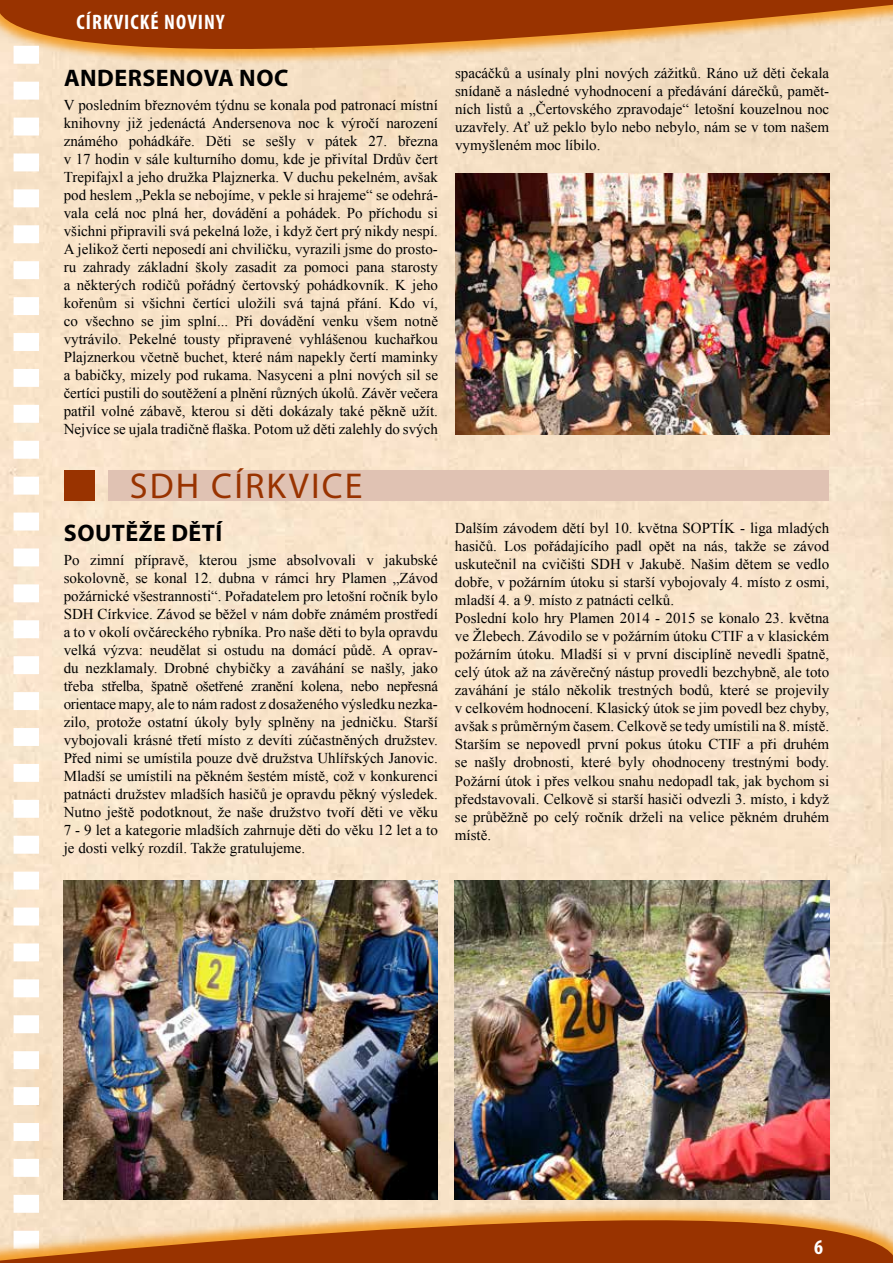
<style>
.page{position:relative;width:893px;height:1263px;background:#fff}
.page>*{position:absolute;margin:0;border:0;box-sizing:border-box;transform-origin:0 0}
.t1{font:36px "Myriad Pro";letter-spacing:.06em;color:#930}
.t2{font:700 24px "Myriad Pro";letter-spacing:.02em;color:#000}
.t3{font:700 condensed 21px "Myriad Pro";letter-spacing:.05em;color:#fff}
.t4{font:15px/18px "Times New Roman";color:#000;text-align:justify}
</style>
<div class="page">
<div style="left:0;top:109px;width:893px;height:1051px;background:#f7e3c9"></div>
<svg style="left:0;top:0;width:893px;height:109px;background:#d6a279"></svg>
<svg style="left:14px;top:46px;width:25px;height:1114px"></svg>
<svg style="left:0;top:1160px;width:893px;height:103px;background:#cd8e60"></svg>
<img style="left:455px;top:174px;width:374px;height:260px">
<img style="left:64px;top:880px;width:374px;height:320px">
<img style="left:455px;top:880px;width:374px;height:320px">
<div style="left:109px;top:471px;width:720px;height:30px;background:#e0c2b3"></div>
<div style="left:64px;top:471px;width:30px;height:30px;background:#930"></div>
<h3 class="t3" style="left:77px;top:9px;width:149px">CÍRKVICKÉ NOVINY</h3>
<h2 class="t2" style="left:64px;top:62px;width:226px">ANDERSENOVA NOC</h2>
<p class="t4" style="left:64px;top:96px;width:376px">V posledním březnovém týdnu se konala pod patronací místní knihovny již jedenáctá Andersenova noc k výročí narození známého pohádkáře. Děti se sešly v pátek 27. března v 17 hodin v sále kulturního domu, kde je přivítal Drdův čert Trepifajxl a jeho družka Plajznerka. V duchu pekelném, avšak pod heslem „Pekla se nebojíme, v pekle si hrajeme“ se odehrá&shy;vala celá noc plná her, dovádění a pohádek. Po příchodu si všichni připravili svá pekelná lože, i když čert prý nikdy nespí.<br>A jelikož čerti neposedí ani chviličku, vyrazili jsme do prosto&shy;ru zahrady základní školy zasadit za pomoci pana starosty a některých rodičů pořádný čertovský pohádkovník. K jeho kořenům si všichni čertíci uložili svá tajná přání. Kdo ví, co všechno se jim splní... Při dovádění venku všem notně vytrávilo. Pekelné tousty připravené vyhlášenou kuchařkou Plajznerkou včetně buchet, které nám napekly čertí maminky a babičky, mizely pod rukama. Nasyceni a plni nových sil se čertíci pustili do soutěžení a plnění různých úkolů. Závěr večera patřil volné zábavě, kterou si děti dokázaly také pěkně užít.<br>Nejvíce se ujala tradičně flaška. Potom už děti zalehly do svých</p>
<h1 class="t1" style="left:130px;top:464px;width:199px">SDH CÍRKVICE</h1>
<h2 class="t2" style="left:64px;top:517px;width:16px">SOUT</h2>
<h2 class="t2" style="left:126px;top:517px;width:88px">ĚŽE DĚTÍ</h2>
<p class="t4" style="left:64px;top:551px;width:376px">Po zimní přípravě, kterou jsme absolvovali v jakubské sokolovně, se konal 12. dubna v rámci hry Plamen „Závod požárnické všestrannosti“. Pořadatelem pro letošní ročník bylo SDH Církvice. Závod se běžel v nám dobře známém prostředí a to v okolí ovčáreckého rybníka. Pro naše děti to byla opravdu velká výzva: neudělat si ostudu na domácí půdě. A oprav&shy;du nezklamaly. Drobné chybičky a zaváhání se našly, jako třeba střelba, špatně ošetřené zranění kolena, nebo nepřesná orientace mapy, ale to nám radost z dosaženého výsledku nezka&shy;zilo, protože ostatní úkoly byly splněny na jedničku. Starší vybojovali krásné třetí místo z devíti zúčastněných družstev.<br>Před nimi se umístila pouze dvě družstva Uhlířských Janovic.<br>Mladší se umístili na pěkném šestém místě, což v konkurenci patnácti družstev mladších hasičů je opravdu pěkný výsledek.<br>Nutno ještě podotknout, že naše družstvo tvoří děti ve věku 7 - 9 let a kategorie mladších zahrnuje děti do věku 12 let a to je dosti velký rozdíl. Takže gratulujeme.</p>
<p class="t4" style="left:455px;top:64px;width:376px">spacáčků a usínaly plni nových zážitků. Ráno už děti čekala snídaně a následné vyhodnocení a předávání dárečků, pamět&shy;ních listů a „Čertovského zpravodaje“ letošní kouzelnou noc uzavřely. Ať už peklo bylo nebo nebylo, nám se v tom našem vymyšleném moc líbilo.</p>
<p class="t4" style="left:455px;top:519px;width:376px;text-align:left">Dalším závodem dětí byl 10. května SOPTÍK - liga mladých hasičů. Los pořádajícího padl opět na nás, takže se závod uskutečnil na cvičišti SDH v Jakubě. Našim dětem se vedlo dobře, v požárním útoku si starší vybojovaly 4. místo z osmi, mladší 4. a 9. místo z patnácti celků.<br>Poslední kolo hry Plamen 2014 - 2015 se konalo 23. května ve Žlebech. Závodilo se v požárním útoku CTIF a v klasickém požárním útoku. Mladší si v první disciplíně nevedli špatně, celý útok až na závěrečný nástup provedli bezchybně, ale toto zaváhání je stálo několik trestných bodů, které se projevily v celkovém hodnocení. Klasický útok se jim povedl bez chyby, avšak s průměrným časem. Celkově se tedy umístili na 8. místě.<br>Starším se nepovedl první pokus útoku CTIF a při druhém se našly drobnosti, které byly ohodnoceny trestnými body.<br>Požární útok i přes velkou snahu nedopadl tak, jak bychom si představovali. Celkově si starší hasiči odvezli 3. místo, i když se průběžně po celý ročník drželi na velice pěkném druhém místě.</p>
<h3 class="t3" style="left:814px;top:1234px;width:10px">6</h3>
</div>
